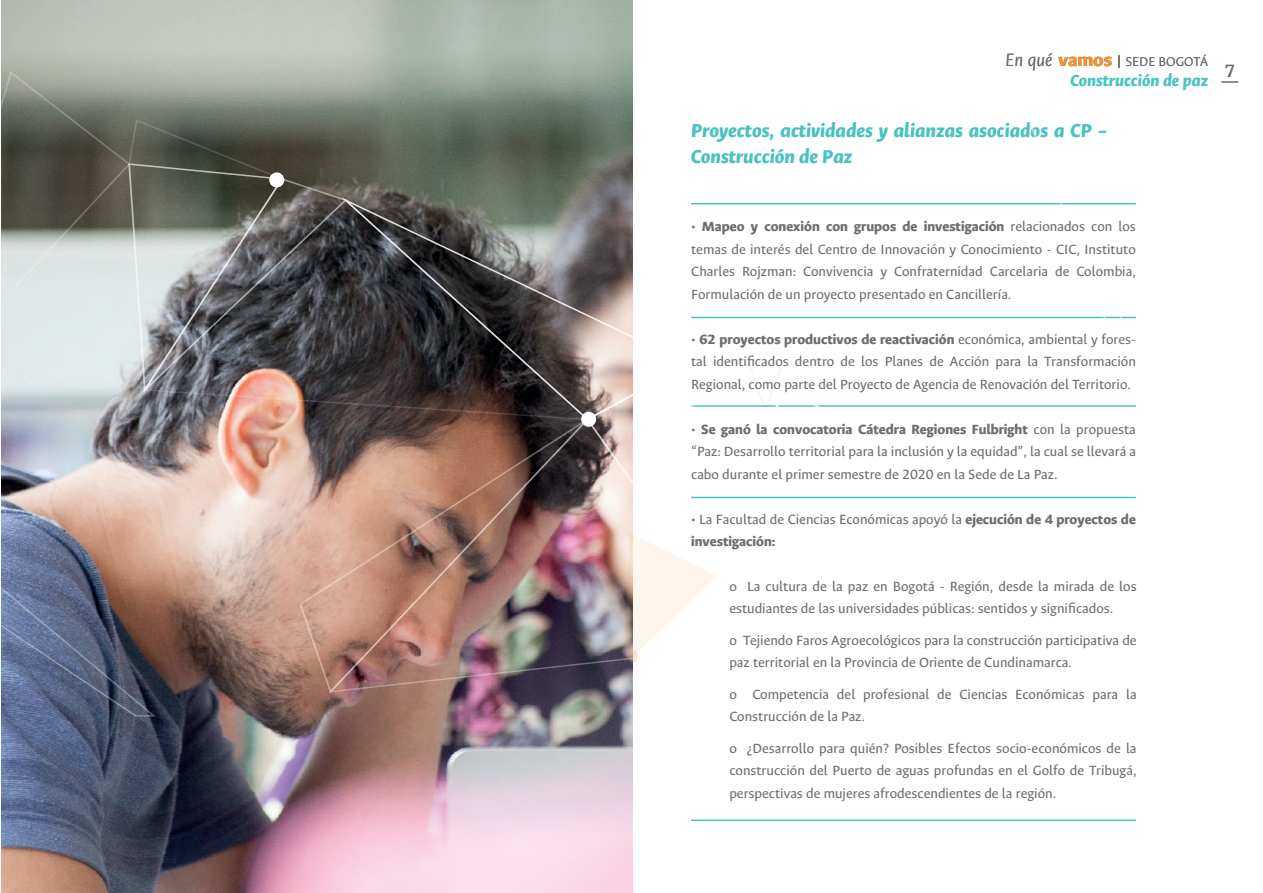
<style>
.page{position:relative;width:1263px;height:893px;background:#fff}
.page>*{position:absolute;margin:0;border:0;box-sizing:border-box;transform-origin:0 0}
.t1{font:italic 800 21px/26.4px "Ancizar Sans";color:#4bc2c2}
.t2{font:italic 800 18px "Ancizar Sans";color:#4bc2c2}
.t3{font:700 16.5px "Merriweather";color:#6c6d70}
.t4{font:15px/22.5px "Ancizar Sans";color:#6b6f70;text-align:justify}
.t5{font:300 14.25px "Ancizar Sans";color:#6b6f70}
.s1{font-style:italic;font-size:19.95px}
.s2{font-weight:800;font-size:19.95px}
.s3{font-weight:800}
</style>
<div class="page">
<svg style="left:632px;top:665px;width:160px;height:220px"></svg>
<hr style="left:691px;top:203px;width:445px;height:1px;background:#4bc2c2">
<svg style="left:1118px;top:55px;width:2px;height:13px"></svg>
<img style="left:1px;top:0;width:631px;height:893px">
<svg style="left:490px;top:702px;width:30px;height:14px"></svg>
<svg style="left:389px;top:197px;width:243px;height:221px;background:#4c4948"></svg>
<img style="left:389px;top:418px;width:243px;height:275px">
<img style="left:1px;top:71px;width:388px;height:645px">
<svg style="left:445px;top:0;width:188px;height:175px;background:#849185"></svg>
<div style="left:581px;top:412px;width:15px;height:15px;background:#fff;border-radius:50%"></div>
<div style="left:269px;top:172px;width:15px;height:15px;background:#fff;border-radius:50%"></div>
<hr style="left:691px;top:819px;width:445px;height:2px;background:#4bc2c2">
<svg style="left:586px;top:286px;width:550px;height:379px"></svg>
<svg style="left:1221px;top:81px;width:17px;height:2px"></svg>
<p class="t5" style="left:1005px;top:54px;width:204px"><span class="s1">En qué</span> <span class="s2">vamos</span> SEDE BOGOTÁ</p>
<p class="t2" style="left:1070px;top:70px;width:139px">Construcción de paz</p>
<h1 class="t1" style="left:691px;top:117px;width:418px">Proyectos, actividades y alianzas asociados a CP –<br>Construcción de Paz</h1>
<p class="t3" style="left:1225px;top:60px;width:11px">7</p>
<p class="t4" style="left:691px;top:215px;width:446px">• <span class="s3">Mapeo y conexión con grupos de investigación</span> relacionados con los temas de interés del Centro de Innovación y Conocimiento - CIC, Instituto Charles Rojzman: Convivencia y Confraternidad Carcelaria de Colombia, Formulación de un proyecto presentado en Cancillería.</p>
<p class="t4" style="left:691px;top:328px;width:446px">• <span class="s3">62 proyectos productivos de reactivación</span> económica, ambiental y fores&shy;tal identificados dentro de los Planes de Acción para la Transformación Regional, como parte del Proyecto de Agencia de Renovación del Territorio.</p>
<p class="t4" style="left:691px;top:418px;width:446px">• <span class="s3">Se ganó la convocatoria Cátedra Regiones Fulbright</span> con la propuesta “Paz: Desarrollo territorial para la inclusión y la equidad”, la cual se llevará a cabo durante el primer semestre de 2020 en la Sede de La Paz.</p>
<p class="t4" style="left:691px;top:508px;width:446px">• La Facultad de Ciencias Económicas apoyó la <span class="s3">ejecución de 4 proyectos de investigación:</span></p>
<p class="t4" style="left:729px;top:575px;width:409px">o La cultura de la paz en Bogotá - Región, desde la mirada de los estudiantes de las universidades públicas: sentidos y significados.</p>
<p class="t4" style="left:729px;top:629px;width:409px">o Tejiendo Faros Agroecológicos para la construcción participativa de paz territorial en la Provincia de Oriente de Cundinamarca.</p>
<p class="t4" style="left:729px;top:683px;width:409px">o Competencia del profesional de Ciencias Económicas para la<br>Construcción de la Paz.</p>
<p class="t4" style="left:729px;top:737px;width:409px">o ¿Desarrollo para quién? Posibles Efectos socio-económicos de la construcción del Puerto de aguas profundas en el Golfo de Tribugá, perspectivas de mujeres afrodescendientes de la región.</p>
</div>
